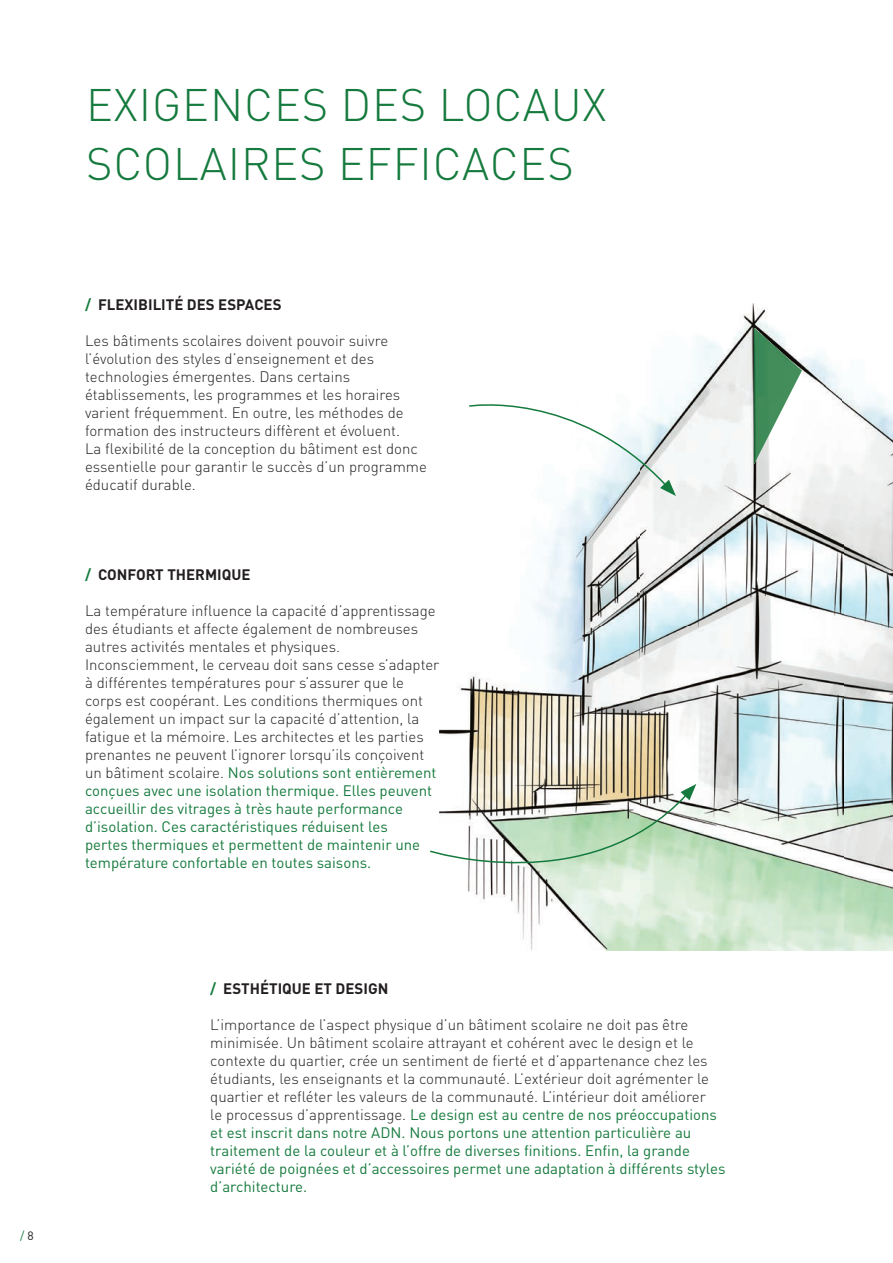
<style>
.page{position:relative;width:893px;height:1263px;background:#fff}
.page>*{position:absolute;margin:0;border:0;box-sizing:border-box;transform-origin:0 0}
.t1{font:300 45px/58.5px "DIN Pro";letter-spacing:.02em;color:#157a3d}
.t2{font:300 15px/18px "DIN Pro";color:#231f20}
.t3{font:700 15px "DIN Pro";color:#231f20}
.t4{font:12px "DIN Pro";color:#157a3d}
.s1{color:#231f20}
.s2{color:#157a3d}
.s3{font-weight:400;color:#157a3d}
</style>
<div class="page">
<img style="left:440px;top:303px;width:453px;height:647px">
<svg style="left:468px;top:389px;width:208px;height:107px"></svg>
<svg style="left:430px;top:784px;width:266px;height:116px"></svg>
<img style="left:754px;top:328px;width:48px;height:136px">
<p class="t4" style="left:20px;top:1226px;width:15px">/ <span class="s1">8</span></p>
<h1 class="t1" style="left:86px;top:72px;width:522px">EXIGENCES DES LOCAUX<br>SCOLAIRES EFFICACES</h1>
<p class="t3" style="left:85px;top:292px;width:198px"><span class="s2">/</span> FLEXIBILITÉ DES ESPACES</p>
<p class="t2" style="left:85px;top:330px;width:343px">Les bâtiments scolaires doivent pouvoir suivre l’évolution des styles d’enseignement et des technologies émergentes. Dans certains établissements, les programmes et les horaires varient fréquemment. En outre, les méthodes de formation des instructeurs diffèrent et évoluent.<br>La flexibilité de la conception du bâtiment est donc essentielle pour garantir le succès d’un programme éducatif durable.</p>
<p class="t3" style="left:85px;top:562px;width:167px"><span class="s2">/</span> CONFORT THERMIQUE</p>
<p class="t2" style="left:85px;top:600px;width:356px">La température influence la capacité d’apprentissage des étudiants et affecte également de nombreuses autres activités mentales et physiques.<br>Inconsciemment, le cerveau doit sans cesse s’adapter à différentes températures pour s’assurer que le corps est coopérant. Les conditions thermiques ont également un impact sur la capacité d’attention, la fatigue et la mémoire. Les architectes et les parties prenantes ne peuvent l’ignorer lorsqu’ils conçoivent un bâtiment scolaire. <span class="s3">Nos solutions sont entièrement conçues avec une isolation thermique. Elles peuvent accueillir des vitrages à très haute performance d’isolation. Ces caractéristiques réduisent les<br>pertes thermiques et permettent de maintenir une température confortable en toutes saisons.</span></p>
<p class="t3" style="left:210px;top:976px;width:180px"><span class="s2">/</span> ESTHÉTIQUE ET DESIGN</p>
<p class="t2" style="left:210px;top:1014px;width:517px">L’importance de l’aspect physique d’un bâtiment scolaire ne doit pas être minimisée. Un bâtiment scolaire attrayant et cohérent avec le design et le contexte du quartier, crée un sentiment de fierté et d’appartenance chez les étudiants, les enseignants et la communauté. L’extérieur doit agrémenter le quartier et refléter les valeurs de la communauté. L’intérieur doit améliorer<br>le processus d’apprentissage. <span class="s3">Le design est au centre de nos préoccupations et est inscrit dans notre ADN. Nous portons une attention particulière au traitement de la couleur et à l’offre de diverses finitions. Enfin, la grande variété de poignées et d’accessoires permet une adaptation à différents styles d’architecture.</span></p>
</div>
